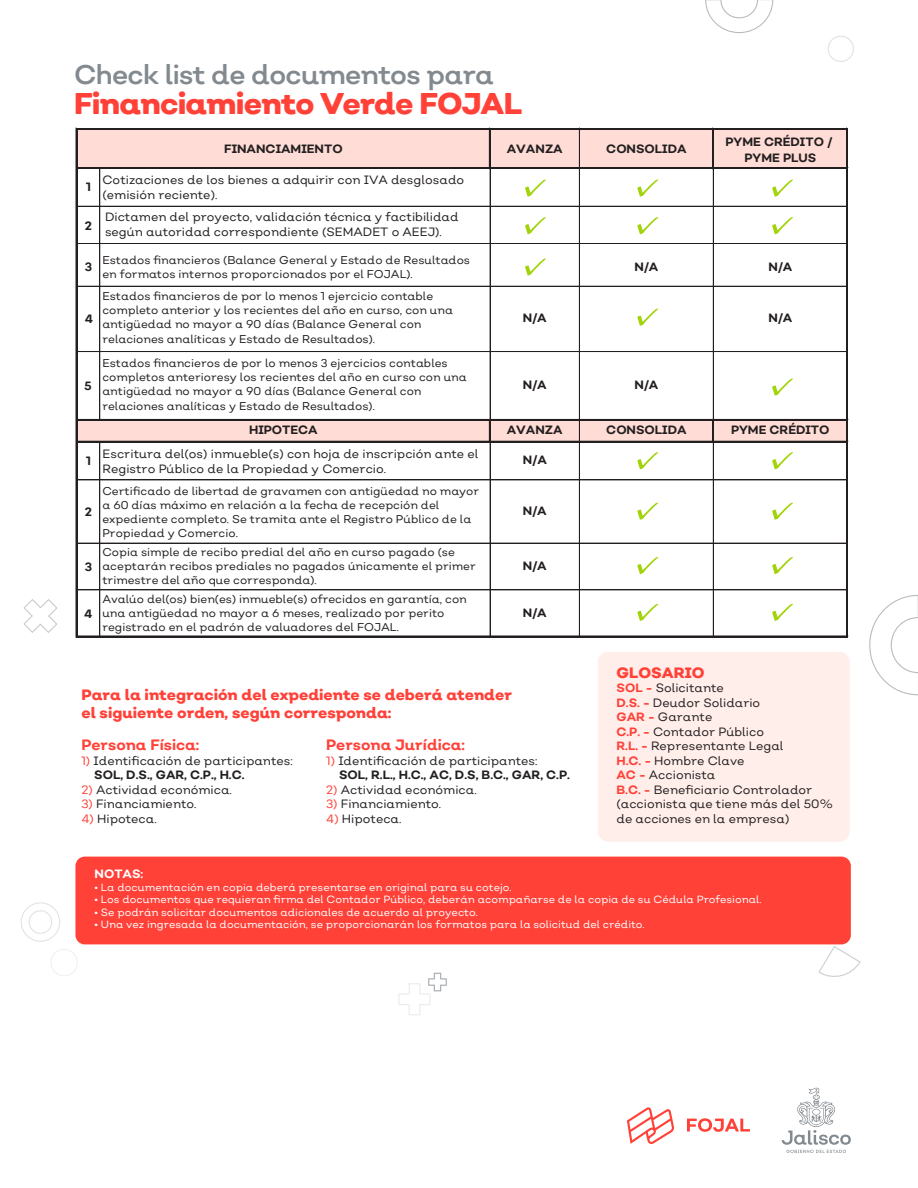
<style>
.page{position:relative;width:918px;height:1188px;background:#fff}
.page>*{position:absolute;margin:0;border:0;box-sizing:border-box;transform-origin:0 0}
.t1{font:800 30px "Nutmeg";letter-spacing:-.025em;color:#ff4138}
.t2{font:27px "Nutmeg";letter-spacing:-.025em;color:#82898f}
.t3{font:800 15px/18px "Nutmeg";color:#ff4138}
.t4{font:700 15px "Nutmeg";color:#ff4138}
.t5{font:12px/14.4px "Nutmeg";color:#231f20}
.t6{font:700 12px/15.1px "Nutmeg";color:#231f20;text-align:center}
.t7{font:700 12px "Nutmeg";color:#fff}
.t8{font:11.4px/14.1px "Nutmeg";color:#231f20}
.t9{font:10.5px "Nutmeg";color:#fff}
.s1{color:#ff4138}
.s2{font-weight:700}
.s3{font-weight:400;color:#ff4138}
.s4{font-weight:400}
.s5{font-weight:700;color:#ff4138}
</style>
<div class="page">
<div style="left:75px;top:857px;width:776px;height:87px;background:#ff4138;border-radius:9px"></div>
<div style="left:598px;top:652px;width:252px;height:190px;background:#ffeeea;border-radius:10px"></div>
<svg style="left:687px;top:1118px;width:63px;height:14px"></svg>
<svg style="left:627px;top:1107px;width:47px;height:37px"></svg>
<svg style="left:782px;top:1087px;width:69px;height:66px"></svg>
<div style="left:77px;top:128px;width:413px;height:40px;background:#ffdcd5"></div>
<div style="left:490px;top:128px;width:357px;height:40px;background:#ffdcd5"></div>
<div style="left:77px;top:420px;width:413px;height:22px;background:#ffdcd5"></div>
<div style="left:490px;top:420px;width:357px;height:22px;background:#ffdcd5"></div>
<hr style="left:489px;top:128px;width:2px;height:41px;background:#231f20">
<hr style="left:579px;top:128px;width:1px;height:39px;background:#231f20">
<hr style="left:712px;top:128px;width:1px;height:41px;background:#231f20">
<hr style="left:713px;top:128px;width:1px;height:41px;background:#231f20">
<hr style="left:490px;top:169px;width:1px;height:250px;background:#231f20">
<hr style="left:579px;top:169px;width:1px;height:250px;background:#231f20">
<hr style="left:713px;top:169px;width:1px;height:250px;background:#231f20">
<hr style="left:100px;top:169px;width:1px;height:250px;background:#231f20">
<hr style="left:489px;top:421px;width:2px;height:22px;background:#231f20">
<svg style="left:579px;top:421px;width:1px;height:20px"></svg>
<svg style="left:712px;top:421px;width:2px;height:20px"></svg>
<hr style="left:76px;top:128px;width:1px;height:509px;background:#231f20">
<hr style="left:490px;top:443px;width:1px;height:193px;background:#231f20">
<hr style="left:579px;top:443px;width:1px;height:193px;background:#231f20">
<hr style="left:713px;top:443px;width:1px;height:193px;background:#231f20">
<hr style="left:846px;top:128px;width:2px;height:509px;background:#231f20">
<hr style="left:100px;top:443px;width:1px;height:193px;background:#231f20">
<hr style="left:77px;top:167px;width:771px;height:2px;background:#231f20">
<hr style="left:77px;top:128px;width:771px;height:1px;background:#231f20">
<hr style="left:77px;top:206px;width:769px;height:1px;background:#231f20">
<hr style="left:77px;top:243px;width:769px;height:1px;background:#231f20">
<hr style="left:77px;top:286px;width:769px;height:1px;background:#231f20">
<hr style="left:77px;top:351px;width:769px;height:1px;background:#231f20">
<hr style="left:77px;top:441px;width:771px;height:2px;background:#231f20">
<hr style="left:77px;top:419px;width:771px;height:2px;background:#231f20">
<hr style="left:77px;top:480px;width:769px;height:1px;background:#231f20">
<hr style="left:77px;top:543px;width:769px;height:1px;background:#231f20">
<hr style="left:77px;top:590px;width:769px;height:1px;background:#231f20">
<hr style="left:77px;top:636px;width:771px;height:1px;background:#231f20">
<svg style="left:869px;top:595px;width:49px;height:100px"></svg>
<svg style="left:705px;top:0;width:68px;height:33px"></svg>
<svg style="left:818px;top:946px;width:43px;height:31px"></svg>
<svg style="left:23px;top:599px;width:35px;height:34px"></svg>
<svg style="left:398px;top:973px;width:49px;height:42px"></svg>
<svg style="left:21px;top:902px;width:57px;height:74px"></svg>
<svg style="left:828px;top:36px;width:26px;height:26px"></svg>
<svg style="left:525px;top:180px;width:21px;height:17px"></svg>
<svg style="left:525px;top:258px;width:21px;height:18px"></svg>
<svg style="left:637px;top:180px;width:21px;height:17px"></svg>
<svg style="left:637px;top:309px;width:21px;height:17px"></svg>
<svg style="left:772px;top:180px;width:21px;height:17px"></svg>
<svg style="left:525px;top:217px;width:21px;height:18px"></svg>
<svg style="left:637px;top:217px;width:21px;height:18px"></svg>
<svg style="left:772px;top:217px;width:21px;height:18px"></svg>
<svg style="left:637px;top:452px;width:21px;height:18px"></svg>
<svg style="left:772px;top:452px;width:21px;height:18px"></svg>
<svg style="left:637px;top:503px;width:21px;height:17px"></svg>
<svg style="left:772px;top:503px;width:21px;height:17px"></svg>
<svg style="left:637px;top:557px;width:21px;height:17px"></svg>
<svg style="left:772px;top:557px;width:21px;height:17px"></svg>
<svg style="left:637px;top:604px;width:21px;height:17px"></svg>
<svg style="left:772px;top:604px;width:21px;height:17px"></svg>
<svg style="left:772px;top:378px;width:21px;height:18px"></svg>
<h2 class="t2" style="left:74px;top:57px;width:421px">Check list de documentos para</h2>
<h1 class="t1" style="left:74px;top:84px;width:450px">Financiamiento Verde FOJAL</h1>
<p class="t6" style="left:86px;top:179px;width:7px">1</p>
<p class="t6" style="left:85px;top:218px;width:9px">2</p>
<p class="t6" style="left:85px;top:259px;width:9px">3</p>
<p class="t6" style="left:85px;top:311px;width:10px">4</p>
<p class="t6" style="left:84px;top:378px;width:9px">5</p>
<p class="t6" style="left:86px;top:453px;width:7px">1</p>
<p class="t6" style="left:85px;top:504px;width:9px">2</p>
<p class="t6" style="left:85px;top:559px;width:9px">3</p>
<p class="t6" style="left:84px;top:606px;width:10px">4</p>
<p class="t6" style="left:224px;top:141px;width:120px">FINANCIAMIENTO</p>
<p class="t6" style="left:507px;top:141px;width:58px">AVANZA</p>
<p class="t6" style="left:606px;top:141px;width:82px">CONSOLIDA</p>
<p class="t6" style="left:726px;top:134px;width:108px">PYME CRÉDITO /<br>PYME PLUS</p>
<p class="t5" style="left:103px;top:172px;width:363px;line-height:15px">Cotizaciones de los bienes a adquirir con IVA desglosado (emisión reciente).</p>
<p class="t5" style="left:105px;top:210px;width:355px">Dictamen del proyecto, validación técnica y factibilidad según autoridad correspondiente (SEMADET o AEEJ).</p>
<p class="t8" style="left:102px;top:253px;width:369px">Estados financieros (Balance General y Estado de Resultados en formatos internos proporcionados por el FOJAL).</p>
<p class="t6" style="left:634px;top:259px;width:26px">N/A</p>
<p class="t6" style="left:768px;top:259px;width:26px">N/A</p>
<p class="t8" style="left:102px;top:289px;width:352px">Estados financieros de por lo menos 1 ejercicio contable completo anterior y los recientes del año en curso, con una antigüedad no mayor a 90 días (Balance General con relaciones analíticas y Estado de Resultados).</p>
<p class="t8" style="left:102px;top:356px;width:366px">Estados financieros de por lo menos 3 ejercicios contables completos anterioresy los recientes del año en curso con una antigüedad no mayor a 90 días (Balance General con relaciones analíticas y Estado de Resultados).</p>
<p class="t6" style="left:523px;top:310px;width:26px">N/A</p>
<p class="t6" style="left:768px;top:310px;width:26px">N/A</p>
<p class="t6" style="left:523px;top:377px;width:26px">N/A</p>
<p class="t6" style="left:634px;top:377px;width:26px">N/A</p>
<p class="t6" style="left:249px;top:423px;width:70px">HIPOTECA</p>
<p class="t6" style="left:507px;top:423px;width:58px">AVANZA</p>
<p class="t6" style="left:606px;top:423px;width:82px">CONSOLIDA</p>
<p class="t6" style="left:731px;top:423px;width:100px">PYME CRÉDITO</p>
<p class="t5" style="left:103px;top:446px;width:377px;line-height:15px">Escritura del(os) inmueble(s) con hoja de inscripción ante el<br>Registro Público de la Propiedad y Comercio.</p>
<p class="t6" style="left:523px;top:452px;width:26px">N/A</p>
<p class="t8" style="left:102px;top:483px;width:378px">Certificado de libertad de gravamen con antigüedad no mayor a 60 días máximo en relación a la fecha de recepción del expediente completo. Se tramita ante el Registro Público de la Propiedad y Comercio.</p>
<p class="t8" style="left:102px;top:545px;width:375px">Copia simple de recibo predial del año en curso pagado (se aceptarán recibos prediales no pagados únicamente el primer trimestre del año que corresponda).</p>
<p class="t8" style="left:102px;top:591px;width:366px">Avalúo del(os) bien(es) inmueble(s) ofrecidos en garantía, con una antigüedad no mayor a 6 meses, realizado por perito registrado en el padrón de valuadores del FOJAL.</p>
<p class="t6" style="left:523px;top:503px;width:26px">N/A</p>
<p class="t6" style="left:523px;top:558px;width:26px">N/A</p>
<p class="t6" style="left:523px;top:605px;width:26px">N/A</p>
<h3 class="t3" style="left:81px;top:686px;width:432px">Para la integración del expediente se deberá atender el siguiente orden, según corresponda:</h3>
<h3 class="t4" style="left:81px;top:735px;width:119px">Persona Física:</h3>
<p class="t5" style="left:94px;top:753px;width:200px;text-indent:-13px"><span class="s1">1)</span> Identificación de participantes:<br><span class="s2">SOL, D.S., GAR, C.P., H.C.</span></p>
<p class="t5" style="left:81px;top:782px;width:152px"><span class="s1">2)</span> Actividad económica.</p>
<p class="t5" style="left:81px;top:797px;width:117px"><span class="s1">3)</span> Financiamiento.</p>
<p class="t5" style="left:81px;top:811px;width:77px"><span class="s1">4)</span> Hipoteca.</p>
<h3 class="t4" style="left:326px;top:735px;width:140px">Persona Jurídica:</h3>
<p class="t6" style="left:339px;top:753px;width:232px;line-height:14.4px;text-align:left;text-indent:-13px"><span class="s3">1)</span> <span class="s4">Identificación de participantes:<br></span>SOL, R.L., H.C., AC, D.S, B.C., GAR, C.P.</p>
<p class="t5" style="left:326px;top:782px;width:152px"><span class="s1">2)</span> Actividad económica.</p>
<p class="t5" style="left:326px;top:797px;width:117px"><span class="s1">3)</span> Financiamiento.</p>
<p class="t5" style="left:326px;top:811px;width:77px"><span class="s1">4)</span> Hipoteca.</p>
<h3 class="t3" style="left:617px;top:664px;width:90px">GLOSARIO</h3>
<p class="t5" style="left:617px;top:681px;width:218px"><span class="s5">SOL -</span> Solicitante<br><span class="s5">D.S. -</span> Deudor Solidario<br><span class="s5">GAR -</span> Garante<br><span class="s5">C.P. -</span> Contador Público<br><span class="s5">R.L. -</span> Representante Legal<br><span class="s5">H.C. -</span> Hombre Clave<br><span class="s5">AC -</span> Accionista<br><span class="s5">B.C. -</span> Beneficiario Controlador (accionista que tiene más del 50% de acciones en la empresa)</p>
<p class="t7" style="left:95px;top:866px;width:50px">NOTAS:</p>
<p class="t9" style="left:95px;top:880px;width:418px">• La documentación en copia deberá presentarse en original para su cotejo.</p>
<p class="t9" style="left:95px;top:893px;width:668px">• Los documentos que requieran firma del Contador Público, deberán acompañarse de la copia de su Cédula Profesional.</p>
<p class="t9" style="left:95px;top:905px;width:385px">• Se podrán solicitar documentos adicionales de acuerdo al proyecto.</p>
<p class="t9" style="left:95px;top:918px;width:552px">• Una vez ingresada la documentación, se proporcionarán los formatos para la solicitud del crédito.</p>
</div>
